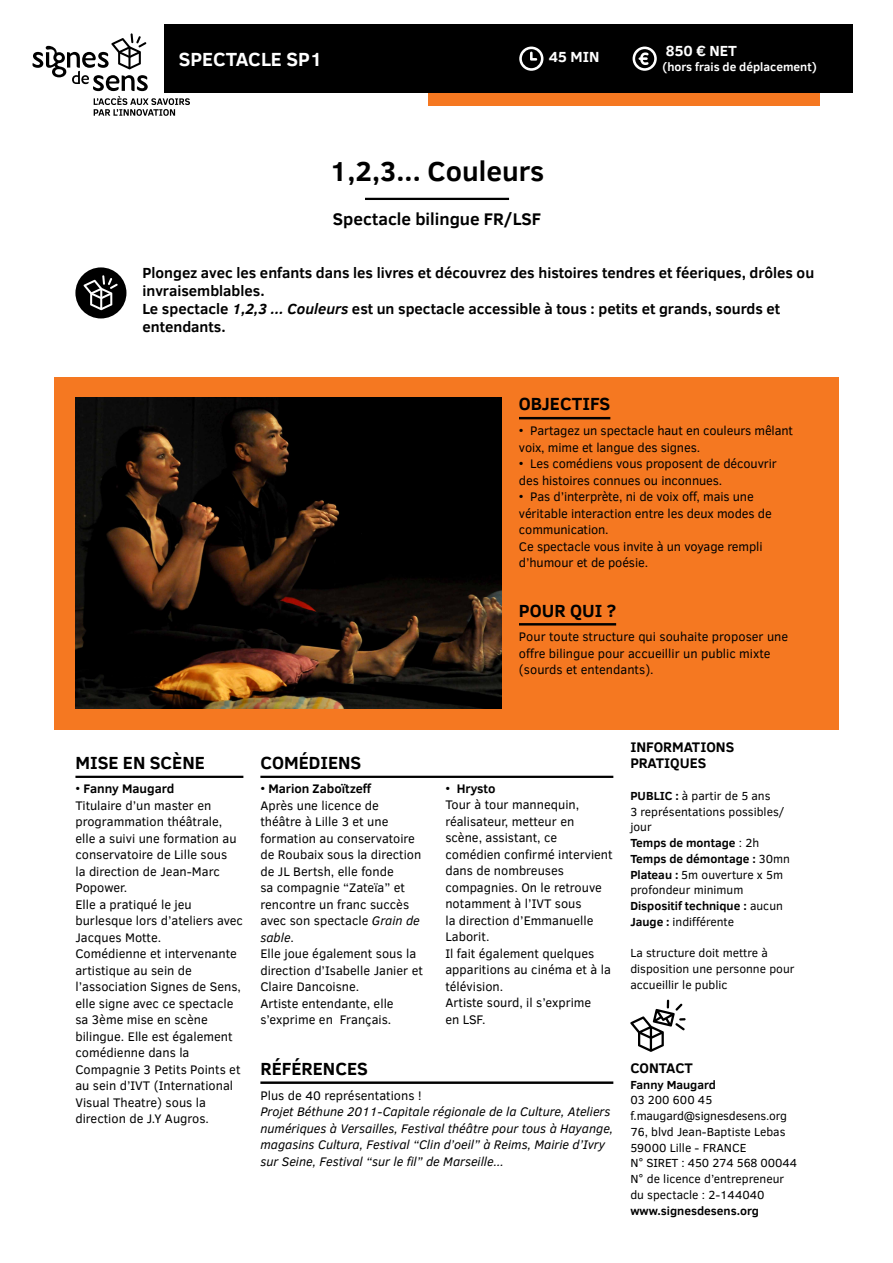
<style>
.page{position:relative;width:893px;height:1263px;background:#fff}
.page>*{position:absolute;margin:0;border:0;box-sizing:border-box;transform-origin:0 0}
.t1{font:700 28.2px "Clear Sans";color:#000}
.t2{font:700 19.5px "Clear Sans";color:#fff}
.t3{font:700 18px "Clear Sans";color:#000}
.t4{font:700 17.25px "Clear Sans";color:#000}
.t5{font:700 15px/18px "Clear Sans";color:#000}
.t6{font:700 15px "Clear Sans";color:#fff}
.t7{font:700 14.25px/16.5px "Clear Sans";color:#000}
.t8{font:12.75px/16.5px "Clear Sans";color:#000}
.t9{font:italic 12.75px/16.5px "Clear Sans";color:#000}
.t10{font:12px/15.8px "Clear Sans";color:#000}
.t11{font:700 12px "Clear Sans";color:#000}
.t12{font:700 12px "Clear Sans";color:#fff}
.s1{font-style:italic}
.s2{font-weight:700}
</style>
<div class="page">
<div style="left:428px;top:93px;width:391px;height:13px;background:#f57821"></div>
<div style="left:164px;top:25px;width:689px;height:68px;background:#000"></div>
<svg style="left:32px;top:33px;width:158px;height:83px"></svg>
<svg style="left:633px;top:47px;width:24px;height:24px"></svg>
<svg style="left:519px;top:47px;width:24px;height:24px"></svg>
<div style="left:54px;top:377px;width:785px;height:353px;background:#f57821"></div>
<img style="left:75px;top:397px;width:427px;height:312px">
<hr style="left:519px;top:417px;width:91px;height:2px;background:#000">
<hr style="left:519px;top:623px;width:97px;height:2px;background:#000">
<div style="left:75px;top:267px;width:51px;height:51px;background:#000;border-radius:50%"></div>
<svg style="left:84px;top:275px;width:34px;height:35px"></svg>
<hr style="left:260px;top:1081px;width:353px;height:3px;background:#000">
<svg style="left:630px;top:1000px;width:56px;height:52px"></svg>
<hr style="left:260px;top:776px;width:353px;height:2px;background:#000">
<hr style="left:75px;top:776px;width:168px;height:2px;background:#000">
<hr style="left:365px;top:198px;width:144px;height:2px;background:#000">
<h2 class="t2" style="left:179px;top:45px;width:145px">SPECTACLE SP1</h2>
<p class="t6" style="left:549px;top:46px;width:52px">45 min</p>
<h1 class="t1" style="left:330px;top:151px;width:216px">1,2,3... Couleurs</h1>
<h3 class="t4" style="left:333px;top:206px;width:210px">Spectacle bilingue FR/LSF</h3>
<p class="t6" style="left:666px;top:40px;width:73px">850 € net</p>
<p class="t12" style="left:662px;top:58px;width:156px">(hors frais de déplacement)</p>
<p class="t5" style="left:143px;top:263px;width:673px">Plongez avec les enfants dans les livres et découvrez des histoires tendres et féeriques, drôles ou invraisemblables.<br>Le spectacle <span class="s1">1,2,3 ... Couleurs</span> est un spectacle accessible à tous : petits et grands, sourds et entendants.</p>
<h3 class="t3" style="left:519px;top:391px;width:93px">OBJECTIFS</h3>
<p class="t8" style="left:519px;top:422px;width:276px">• Partagez un spectacle haut en couleurs mêlant voix, mime et langue des signes.</p>
<p class="t8" style="left:519px;top:455px;width:259px">• Les comédiens vous proposent de découvrir des histoires connues ou inconnues.</p>
<p class="t8" style="left:519px;top:488px;width:254px">• Pas d’interprète, ni de voix off, mais une véritable interaction entre les deux modes de communication.<br>Ce spectacle vous invite à un voyage rempli d’humour et de poésie.</p>
<h3 class="t3" style="left:519px;top:597px;width:99px">Pour qui ?</h3>
<p class="t8" style="left:519px;top:628px;width:271px">Pour toute structure qui souhaite proposer une offre bilingue pour accueillir un public mixte (sourds et entendants).</p>
<h3 class="t3" style="left:75px;top:750px;width:129px">mise en scène</h3>
<p class="t8" style="left:75px;top:781px;width:169px">• <span class="s2">Fanny Maugard<br></span>Titulaire d’un master en programmation théâtrale, elle a suivi une formation au conservatoire de Lille sous<br>la direction de Jean-Marc<br>Popower.<br>Elle a pratiqué le jeu burlesque lors d’ateliers avec<br>Jacques Motte.<br>Comédienne et intervenante artistique au sein de l’association Signes de Sens, elle signe avec ce spectacle sa 3ème mise en scène bilingue. Elle est également comédienne dans la<br>Compagnie 3 Petits Points et au sein d’IVT (International<br>Visual Theatre) sous la direction de J.Y Augros.</p>
<h3 class="t3" style="left:260px;top:750px;width:102px">COMÉDIENS</h3>
<p class="t8" style="left:260px;top:781px;width:164px">• <span class="s2">Marion Zaboïtzeff<br></span>Après une licence de théâtre à Lille 3 et une formation au conservatoire de Roubaix sous la direction de JL Bertsh, elle fonde<br>sa compagnie “Zateïa” et rencontre un franc succès avec son spectacle <span class="s1">Grain de sable</span>.<br>Elle joue également sous la direction d’Isabelle Janier et<br>Claire Dancoisne.<br>Artiste entendante, elle s’exprime en Français.</p>
<h3 class="t3" style="left:260px;top:1055px;width:11px">Réfé</h3>
<h3 class="t3" style="left:302px;top:1055px;width:46px">rences</h3>
<p class="t8" style="left:260px;top:1087px;width:163px">Plus de 40 représentations !</p>
<p class="t9" style="left:260px;top:1103px;width:354px">Projet Béthune 2011-Capitale régionale de la Culture, Ateliers numériques à Versailles, Festival théâtre pour tous à Hayange, magasins Cultura, Festival “Clin d’oeil” à Reims, Mairie d’Ivry sur Seine, Festival “sur le fil” de Marseille...</p>
<p class="t8" style="left:445px;top:780px;width:169px">• <span class="s2">Hrysto<br></span>Tour à tour mannequin, réalisateur, metteur en scène, assistant, ce comédien confirmé intervient dans de nombreuses compagnies. On le retrouve notamment à l’IVT sous<br>la direction d’Emmanuelle<br>Laborit.<br>Il fait également quelques apparitions au cinéma et à la télévision.<br>Artiste sourd, il s’exprime<br>en LSF.</p>
<p class="t7" style="left:630px;top:738px;width:104px">Informations pratiques</p>
<p class="t10" style="left:630px;top:788px;width:161px"><span class="s2">PUBLIC :</span> à partir de 5 ans<br>3 représentations possibles/ jour<br><span class="s2">Temps de montage</span> : 2h<br><span class="s2">Temps de démontage :</span> 30mn<br><span class="s2">Plateau :</span> 5m ouverture x 5m profondeur minimum<br><span class="s2">Dispositif technique :</span> aucun<br><span class="s2">Jauge :</span> indifférente</p>
<p class="t10" style="left:630px;top:945px;width:166px">La structure doit mettre à disposition une personne pour accueillir le public</p>
<p class="t7" style="left:630px;top:1059px;width:64px">CONTACT</p>
<p class="t11" style="left:630px;top:1075px;width:87px">Fanny Maugard</p>
<p class="t10" style="left:630px;top:1092px;width:168px">03 200 600 45 f.maugard@signesdesens.org<br>76, blvd Jean-Baptiste Lebas<br>59000 Lille - FRANCE<br>N° SIRET : 450 274 568 00044<br>N° de licence d’entrepreneur du spectacle : 2-144040</p>
<p class="t11" style="left:630px;top:1201px;width:130px">www.signesdesens.org</p>
</div>
